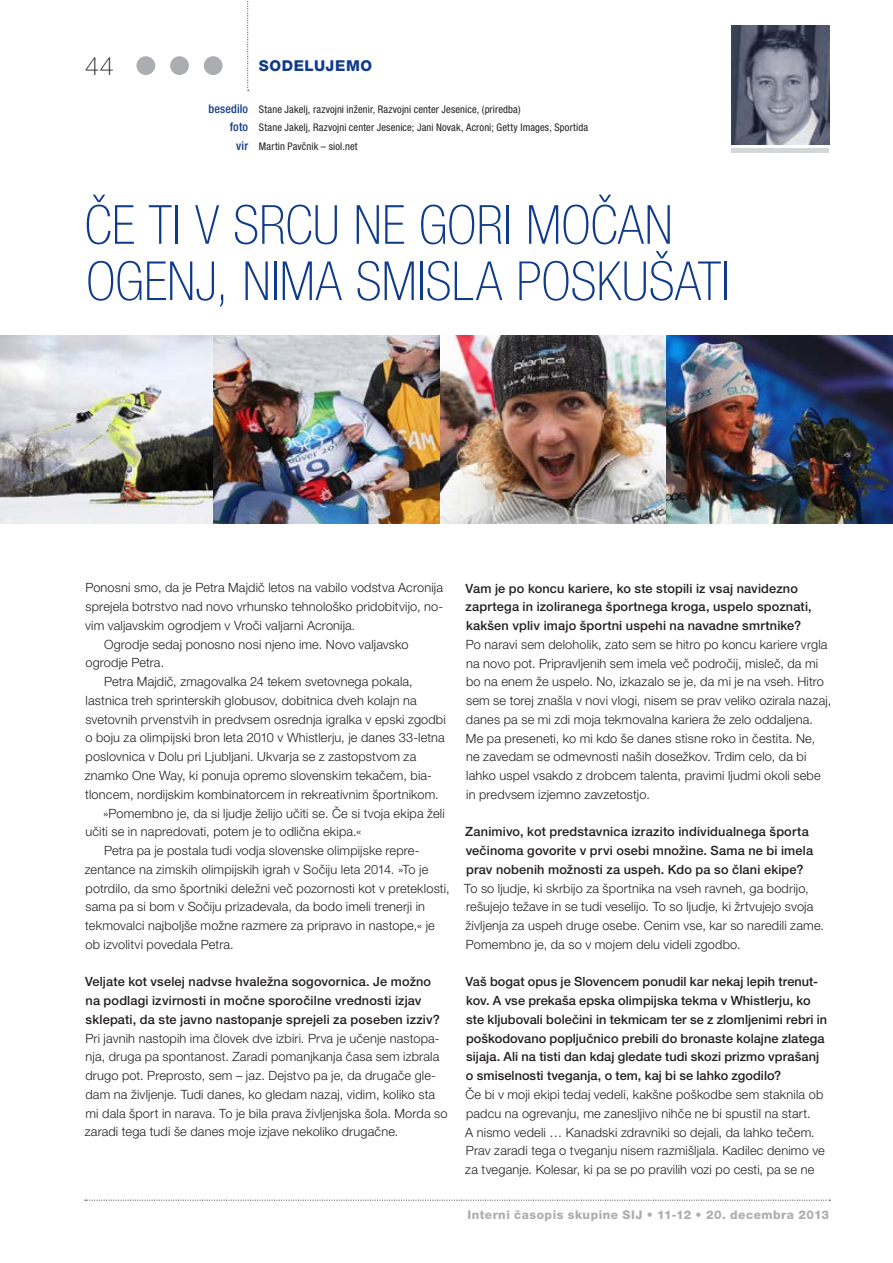
<style>
.page{position:relative;width:893px;height:1263px;background:#fff}
.page>*{position:absolute;margin:0;border:0;box-sizing:border-box;transform-origin:0 0}
.t1{font:100 condensed 54px/56.2px "Helvetica Neue LT Pro";letter-spacing:.005em;color:#103b8a}
.t2{font:100 25.5px "Helvetica Neue LT Pro";color:#231f20}
.t3{font:800 15px "Helvetica Neue LT Pro";letter-spacing:.04em;color:#103b8a}
.t4{font:300 12.75px/18.8px "Helvetica Neue LT Pro";letter-spacing:.01em;color:#231f20}
.t5{font:500 12.75px/18.8px "Helvetica Neue LT Pro";letter-spacing:.01em;color:#231f20}
.t6{font:800 12px "Helvetica Neue LT Pro";letter-spacing:.04em;color:#acadb1}
.t7{font:500 condensed 12px/18.3px "Helvetica Neue LT Pro";letter-spacing:.015em;color:#103b8a;text-align:center}
.t8{font:condensed 10.5px/18.3px "Helvetica Neue LT Pro";letter-spacing:.015em;color:#231f20}
</style>
<div class="page">
<svg style="left:85px;top:1200px;width:745px;height:1px"></svg>
<div style="left:136px;top:56px;width:19px;height:19px;background:#acadb1;border-radius:50%"></div>
<div style="left:170px;top:56px;width:19px;height:19px;background:#acadb1;border-radius:50%"></div>
<div style="left:204px;top:56px;width:19px;height:19px;background:#acadb1;border-radius:50%"></div>
<svg style="left:247px;top:1px;width:2px;height:90px"></svg>
<hr style="left:731px;top:148px;width:98px;height:4px;background:#d5d6d8">
<img style="left:731px;top:26px;width:98px;height:119px">
<img style="left:0;top:335px;width:893px;height:188px">
<h2 class="t2" style="left:85px;top:51px;width:30px">44</h2>
<p class="t3" style="left:259px;top:57px;width:115px">SODELUJEMO</p>
<p class="t7" style="left:209px;top:99px;width:41px">besedilo</p>
<p class="t8" style="left:259px;top:100px;width:263px">Stane Jakelj, razvojni inženir, Razvojni center Jesenice, (priredba)</p>
<p class="t7" style="left:230px;top:118px;width:20px">foto vir</p>
<p class="t8" style="left:259px;top:118px;width:331px">Stane Jakelj, Razvojni center Jesenice; Jani Novak, Acroni; Getty Images, Sportida<br>Martin Pavčnik – siol.net</p>
<h1 class="t1" style="left:85px;top:197px;width:647px">ČE TI V SRCU NE GORI MOČAN<br>OGENJ, NIMA SMISLA POSKUŠATI</h1>
<p class="t4" style="left:85px;top:578px;width:359px">Ponosni smo, da je Petra Majdič letos na vabilo vodstva Acronija</p>
<p class="t4" style="left:85px;top:597px;width:359px">sprejela botrstvo nad novo vrhunsko tehnološko pridobitvijo, no-</p>
<p class="t4" style="left:85px;top:616px;width:272px">vim valjavskim ogrodjem v Vroči valjarni Acronija.</p>
<p class="t4" style="left:104px;top:634px;width:306px">Ogrodje sedaj ponosno nosi njeno ime. Novo valjavsko</p>
<p class="t4" style="left:85px;top:653px;width:80px">ogrodje Petra.</p>
<p class="t4" style="left:104px;top:672px;width:310px">Petra Majdič, zmagovalka 24 tekem svetovnega pokala,</p>
<p class="t4" style="left:86px;top:691px;width:333px">lastnica treh sprinterskih globusov, dobitnica dveh kolajn na</p>
<p class="t4" style="left:85px;top:709px;width:362px">svetovnih prvenstvih in predvsem osrednja igralka v epski zgodbi</p>
<p class="t4" style="left:85px;top:728px;width:361px">o boju za olimpijski bron leta 2010 v Whistlerju, je danes 33-letna</p>
<p class="t4" style="left:86px;top:747px;width:332px">poslovnica v Dolu pri Ljubljani. Ukvarja se z zastopstvom za</p>
<p class="t4" style="left:85px;top:766px;width:349px">znamko One Way, ki ponuja opremo slovenskim tekačem, bia-</p>
<p class="t4" style="left:85px;top:784px;width:355px">tloncem, nordijskim kombinatorcem in rekreativnim športnikom.</p>
<p class="t4" style="left:103px;top:803px;width:343px">»Pomembno je, da si ljudje želijo učiti se. Če si tvoja ekipa želi</p>
<p class="t4" style="left:86px;top:822px;width:278px">učiti se in napredovati, potem je to odlična ekipa.«</p>
<p class="t4" style="left:104px;top:841px;width:317px">Petra pa je postala tudi vodja slovenske olimpijske repre-</p>
<p class="t4" style="left:85px;top:860px;width:345px">zentance na zimskih olimpijskih igrah v Sočiju leta 2014. »To je</p>
<p class="t4" style="left:86px;top:878px;width:365px">potrdilo, da smo športniki deležni več pozornosti kot v preteklosti,</p>
<p class="t4" style="left:85px;top:897px;width:341px">sama pa si bom v Sočiju prizadevala, da bodo imeli trenerji in</p>
<p class="t4" style="left:85px;top:916px;width:351px">tekmovalci najboljše možne razmere za pripravo in nastope,« je</p>
<p class="t4" style="left:85px;top:935px;width:150px">ob izvolitvi povedala Petra.</p>
<p class="t5" style="left:85px;top:972px;width:357px">Veljate kot vselej nadvse hvaležna sogovornica. Je možno na podlagi izvirnosti in močne sporočilne vrednosti izjav sklepati, da ste javno nastopanje sprejeli za poseben izziv?</p>
<p class="t4" style="left:85px;top:1028px;width:364px">Pri javnih nastopih ima človek dve izbiri. Prva je učenje nastopa&shy;nja, druga pa spontanost. Zaradi pomanjkanja časa sem izbrala drugo pot. Preprosto, sem – jaz. Dejstvo pa je, da drugače gle&shy;dam na življenje. Tudi danes, ko gledam nazaj, vidim, koliko sta mi dala šport in narava. To je bila prava življenjska šola. Morda so zaradi tega tudi še danes moje izjave nekoliko drugačne.</p>
<p class="t5" style="left:466px;top:578px;width:348px">Vam je po koncu kariere, ko ste stopili iz vsaj navidezno zaprtega in izoliranega športnega kroga, uspelo spoznati, kakšen vpliv imajo športni uspehi na navadne smrtnike?</p>
<p class="t4" style="left:466px;top:635px;width:367px">Po naravi sem deloholik, zato sem se hitro po koncu kariere vrgla na novo pot. Pripravljenih sem imela več področij, misleč, da mi bo na enem že uspelo. No, izkazalo se je, da mi je na vseh. Hitro sem se torej znašla v novi vlogi, nisem se prav veliko ozirala nazaj, danes pa se mi zdi moja tekmovalna kariera že zelo oddaljena.<br>Me pa preseneti, ko mi kdo še danes stisne roko in čestita. Ne, ne zavedam se odmevnosti naših dosežkov. Trdim celo, da bi lahko uspel vsakdo z drobcem talenta, pravimi ljudmi okoli sebe in predvsem izjemno zavzetostjo.</p>
<p class="t5" style="left:465px;top:822px;width:349px">Zanimivo, kot predstavnica izrazito individualnega športa večinoma govorite v prvi osebi množine. Sama ne bi imela prav nobenih možnosti za uspeh. Kdo pa so člani ekipe?</p>
<p class="t4" style="left:464px;top:878px;width:361px">To so ljudje, ki skrbijo za športnika na vseh ravneh, ga bodrijo, rešujejo težave in se tudi veselijo. To so ljudje, ki žrtvujejo svoja življenja za uspeh druge osebe. Cenim vse, kar so naredili zame.<br>Pomembno je, da so v mojem delu videli zgodbo.</p>
<p class="t5" style="left:466px;top:972px;width:363px">Vaš bogat opus je Slovencem ponudil kar nekaj lepih trenut&shy;kov. A vse prekaša epska olimpijska tekma v Whistlerju, ko ste kljubovali bolečini in tekmicam ter se z zlomljenimi rebri in poškodovano popljučnico prebili do bronaste kolajne zlatega sijaja. Ali na tisti dan kdaj gledate tudi skozi prizmo vprašanj o smiselnosti tveganja, o tem, kaj bi se lahko zgodilo?</p>
<p class="t4" style="left:465px;top:1085px;width:361px">Če bi v moji ekipi tedaj vedeli, kakšne poškodbe sem staknila ob padcu na ogrevanju, me zanesljivo nihče ne bi spustil na start.<br>A nismo vedeli … Kanadski zdravniki so dejali, da lahko tečem.<br>Prav zaradi tega o tveganju nisem razmišljala. Kadilec denimo ve za tveganje. Kolesar, ki pa se po pravilih vozi po cesti, pa se ne</p>
<p class="t6" style="left:467px;top:1207px;width:363px">Interni časopis skupine SIJ • 11-12 • 20. decembra 2013</p>
</div>
